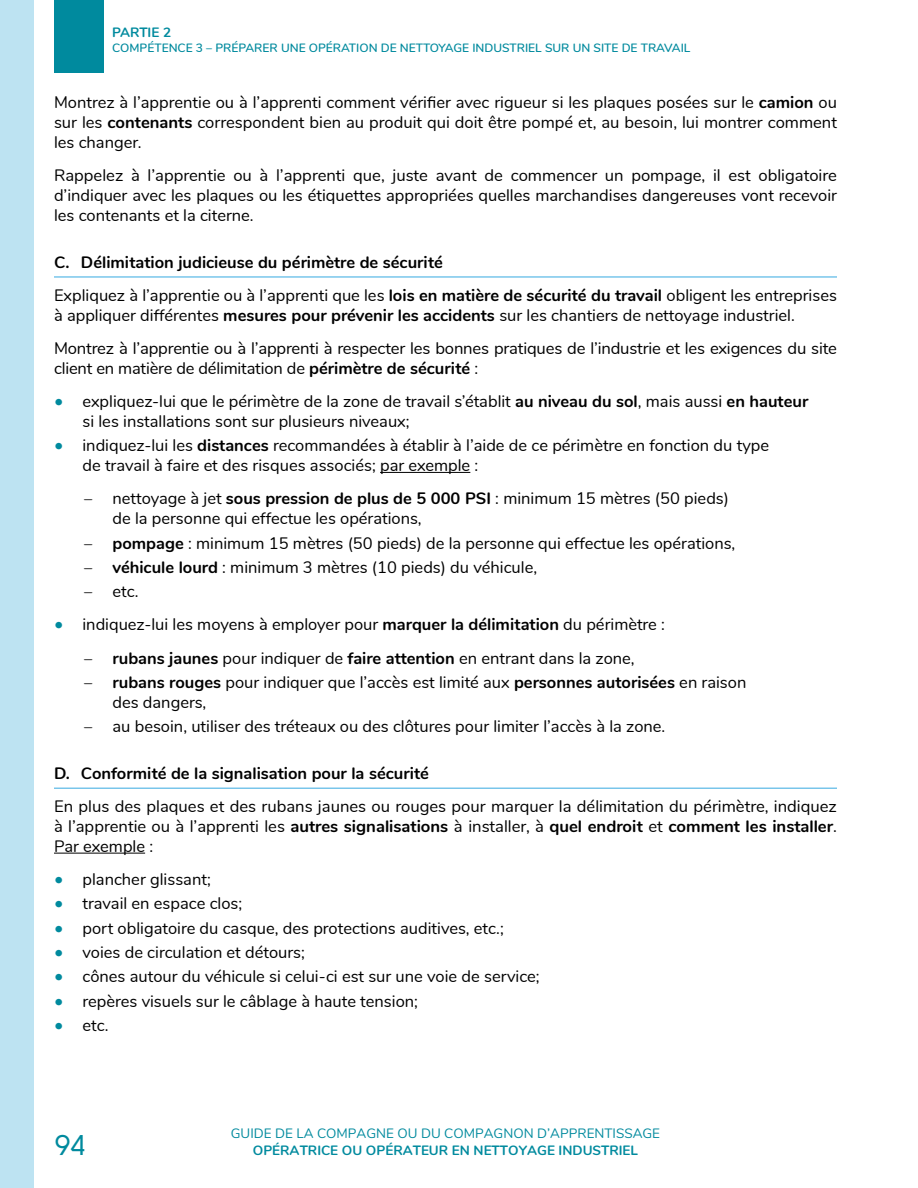
<style>
.page{position:relative;width:918px;height:1188px;background:#fff}
.page>*{position:absolute;margin:0;border:0;box-sizing:border-box;transform-origin:0 0}
.t1{font:28.5px "Solomon Sans Normal";color:#008a9e}
.t2{font:16.5px/19.8px "Nunito";color:#000}
.t3{font:700 16.5px "Nunito";color:#000}
.t4{font:700 13.5px "Nunito";color:#008a9e}
.t5{font:13.5px "Nunito";color:#008a9e}
.t6{font:600 12px "Nunito";color:#008a9e}
.s1{font-weight:700}
.s2{font-size:18px;color:#008a9e}
</style>
<div class="page">
<div style="left:54px;top:0;width:49px;height:73px;background:#008a9e"></div>
<div style="left:0;top:0;width:34px;height:1188px;background:#bde3f2"></div>
<hr style="left:54px;top:277px;width:783px;height:1px;background:#36a9e1">
<hr style="left:380px;top:472px;width:90px;height:1px;background:#000">
<hr style="left:54px;top:788px;width:783px;height:1px;background:#36a9e1">
<hr style="left:54px;top:853px;width:91px;height:1px;background:#000">
<p class="t4" style="left:112px;top:23px;width:60px">PARTIE 2</p>
<p class="t6" style="left:112px;top:39px;width:579px">COMPÉTENCE 3 – PRÉPARER UNE OPÉRATION DE NETTOYAGE INDUSTRIEL SUR UN SITE DE TRAVAIL</p>
<p class="t2" style="left:54px;top:92px;width:785px;text-align:justify">Montrez à l’apprentie ou à l’apprenti comment vérifier avec rigueur si les plaques posées sur le <span class="s1">camion</span> ou sur les <span class="s1">contenants</span> correspondent bien au produit qui doit être pompé et, au besoin, lui montrer comment les changer.</p>
<p class="t2" style="left:54px;top:165px;width:785px;text-align:justify">Rappelez à l’apprentie ou à l’apprenti que, juste avant de commencer un pompage, il est obligatoire d’indiquer avec les plaques ou les étiquettes appropriées quelles marchandises dangereuses vont recevoir les contenants et la citerne.</p>
<h5 class="t3" style="left:54px;top:250px;width:390px">C. Délimitation judicieuse du périmètre de sécurité</h5>
<p class="t2" style="left:54px;top:285px;width:785px">Expliquez à l’apprentie ou à l’apprenti que les <span class="s1">lois en matière de sécurité du travail</span> obligent les entreprises à appliquer différentes <span class="s1">mesures pour prévenir les accidents</span> sur les chantiers de nettoyage industriel.</p>
<p class="t2" style="left:54px;top:338px;width:785px">Montrez à l’apprentie ou à l’apprenti à respecter les bonnes pratiques de l’industrie et les exigences du site client en matière de délimitation de <span class="s1">périmètre de sécurité</span> :</p>
<p class="t2" style="left:82px;top:391px;width:727px;text-indent:-28px"><span class="s2">•</span> expliquez-lui que le périmètre de la zone de travail s’établit <span class="s1">au niveau du sol</span>, mais aussi <span class="s1">en hauteur </span>si les installations sont sur plusieurs niveaux;</p>
<p class="t2" style="left:82px;top:435px;width:688px;text-indent:-28px"><span class="s2">•</span> indiquez-lui les <span class="s1">distances</span> recommandées à établir à l’aide de ce périmètre en fonction du type de travail à faire et des risques associés; par exemple :</p>
<p class="t2" style="left:112px;top:488px;width:618px;text-indent:-28px">– nettoyage à jet <span class="s1">sous pression de plus de 5 000 PSI</span> : minimum 15 mètres (50 pieds) de la personne qui effectue les opérations,</p>
<p class="t2" style="left:84px;top:532px;width:653px">– <span class="s1">pompage</span> : minimum 15 mètres (50 pieds) de la personne qui effectue les opérations,</p>
<p class="t2" style="left:84px;top:556px;width:455px">– <span class="s1">véhicule lourd</span> : minimum 3 mètres (10 pieds) du véhicule,</p>
<p class="t2" style="left:84px;top:581px;width:56px">– etc.</p>
<p class="t2" style="left:54px;top:614px;width:613px"><span class="s2">•</span> indiquez-lui les moyens à employer pour <span class="s1">marquer la délimitation</span> du périmètre :</p>
<p class="t2" style="left:84px;top:647px;width:552px">– <span class="s1">rubans jaunes</span> pour indiquer de <span class="s1">faire attention</span> en entrant dans la zone,</p>
<p class="t2" style="left:112px;top:672px;width:635px;text-indent:-28px">– <span class="s1">rubans rouges</span> pour indiquer que l’accès est limité aux <span class="s1">personnes autorisées</span> en raison des dangers,</p>
<p class="t2" style="left:84px;top:716px;width:583px">– au besoin, utiliser des tréteaux ou des clôtures pour limiter l’accès à la zone.</p>
<h5 class="t3" style="left:54px;top:761px;width:377px">D. Conformité de la signalisation pour la sécurité</h5>
<p class="t2" style="left:54px;top:796px;width:785px;text-align:justify">En plus des plaques et des rubans jaunes ou rouges pour marquer la délimitation du périmètre, indiquez à l’apprentie ou à l’apprenti les <span class="s1">autres signalisations</span> à installer, à <span class="s1">quel endroit</span> et <span class="s1">comment les installer</span>.<br>Par exemple :</p>
<p class="t2" style="left:54px;top:869px;width:158px"><span class="s2">•</span> plancher glissant;</p>
<p class="t2" style="left:54px;top:893px;width:190px"><span class="s2">•</span> travail en espace clos;</p>
<p class="t2" style="left:54px;top:917px;width:451px"><span class="s2">•</span> port obligatoire du casque, des protections auditives, etc.;</p>
<p class="t2" style="left:54px;top:942px;width:252px"><span class="s2">•</span> voies de circulation et détours;</p>
<p class="t2" style="left:54px;top:966px;width:487px"><span class="s2">•</span> cônes autour du véhicule si celui-ci est sur une voie de service;</p>
<p class="t2" style="left:54px;top:990px;width:366px"><span class="s2">•</span> repères visuels sur le câblage à haute tension;</p>
<p class="t2" style="left:54px;top:1014px;width:56px"><span class="s2">•</span> etc.</p>
<h1 class="t1" style="left:54px;top:1129px;width:33px">94</h1>
<p class="t5" style="left:231px;top:1124px;width:431px">GUIDE DE LA COMPAGNE OU DU COMPAGNON D’APPRENTISSAGE</p>
<p class="t4" style="left:253px;top:1140px;width:387px">OPÉRATRICE OU OPÉRATEUR EN NETTOYAGE INDUSTRIEL</p>
</div>
